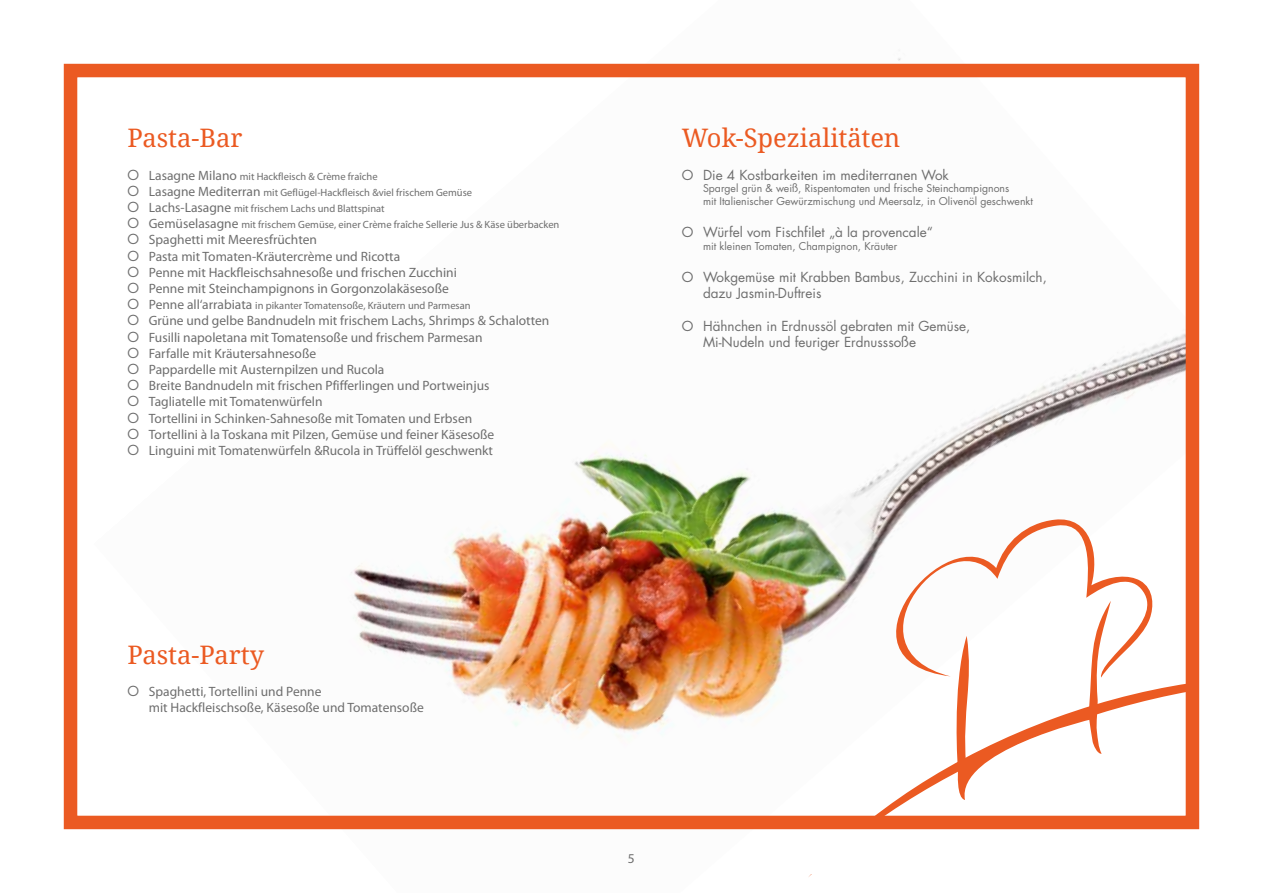
<style>
.page{position:relative;width:1263px;height:893px;background:#fff}
.page>*{position:absolute;margin:0;border:0;box-sizing:border-box;transform-origin:0 0}
.t1{font:25.5px "Droid Serif";color:#eb5a22}
.t2{font:13.5px/16.2px "Myriad Pro";color:#6e6e6e}
.t3{font:13.5px/16.2px "Futura Std";color:#6e6e6e}
.t4{font:10.5px/16.2px "Myriad Pro";color:#6e6e6e}
.t5{font:10.5px/12.6px "Futura Std";color:#6e6e6e}
.s1{font-family:"Futura Std";font-size:13.5px}
.s2{font-size:13.5px}
.s3{font-family:"Futura Std"}
</style>
<div class="page">
<img style="left:93px;top:58px;width:1107px;height:772px">
<svg style="left:826px;top:513px;width:342px;height:156px"></svg>
<svg style="left:951px;top:601px;width:160px;height:68px"></svg>
<svg style="left:808px;top:669px;width:392px;height:208px"></svg>
<div style="left:1192px;top:251px;width:71px;height:232px;background:#fff"></div>
<div style="left:1194px;top:614px;width:69px;height:150px;background:#fff"></div>
<div style="left:760px;top:821px;width:192px;height:53px;background:#fff"></div>
<div style="left:64px;top:64px;width:1135px;height:765px;border:14px solid #eb5a22"></div>
<h1 class="t1" style="left:128px;top:122px;width:117px">Pasta-Bar</h1>
<p class="t4" style="left:128px;top:168px;width:433px"><span class="s1">O</span> <span class="s2">Lasagne Milano</span> mit Hackfleisch &amp; Crème fraîche<br><span class="s1">O</span> <span class="s2">Lasagne Mediterran</span> mit Geflügel-Hackfleisch &amp;viel frischem Gemüse<br><span class="s1">O</span> <span class="s2">Lachs-Lasagne</span> mit frischem Lachs und Blattspinat<br><span class="s1">O</span> <span class="s2">Gemüselasagne</span> mit frischem Gemüse, einer Crème fraîche Sellerie Jus &amp; Käse überbacken</p>
<p class="t2" style="left:128px;top:232px;width:331px"><span class="s3">O</span> Spaghetti mit Meeresfrüchten<br><span class="s3">O</span> Pasta mit Tomaten-Kräutercrème und Ricotta<br><span class="s3">O</span> Penne mit Hackfleischsahnesoße und frischen Zucchini <span class="s3">O</span> Penne mit Steinchampignons in Gorgonzolakäsesoße</p>
<p class="t4" style="left:128px;top:297px;width:345px"><span class="s1">O</span> <span class="s2">Penne all‘arrabiata</span> in pikanter Tomatensoße, Kräutern und Parmesan</p>
<p class="t2" style="left:128px;top:313px;width:423px"><span class="s3">O</span> Grüne und gelbe Bandnudeln mit frischem Lachs, Shrimps &amp; Schalotten <span class="s3">O</span> Fusilli napoletana mit Tomatensoße und frischem Parmesan<br><span class="s3">O</span> Farfalle mit Kräutersahnesoße<br><span class="s3">O</span> Pappardelle mit Austernpilzen und Rucola<br><span class="s3">O</span> Breite Bandnudeln mit frischen Pfifferlingen und Portweinjus<br><span class="s3">O</span> Tagliatelle mit Tomatenwürfeln<br><span class="s3">O</span> Tortellini in Schinken-Sahnesoße mit Tomaten und Erbsen<br><span class="s3">O</span> Tortellini à la Toskana mit Pilzen, Gemüse und feiner Käsesoße<br><span class="s3">O</span> Linguini mit Tomatenwürfeln &amp;Rucola in Trüffelöl geschwenkt</p>
<h1 class="t1" style="left:682px;top:122px;width:220px">Wok-Spezialitäten</h1>
<p class="t3" style="left:682px;top:167px;width:269px">O Die 4 Kostbarkeiten im mediterranen Wok</p>
<p class="t5" style="left:703px;top:182px;width:332px">Spargel grün &amp; weiß, Rispentomaten und frische Steinchampignons<br>mit Italienischer Gewürzmischung und Meersalz, in Olivenöl geschwenkt</p>
<p class="t3" style="left:682px;top:224px;width:253px">O Würfel vom Fischfilet „à la provencale“</p>
<p class="t5" style="left:703px;top:240px;width:196px">mit kleinen Tomaten, Champignon, Kräuter</p>
<p class="t3" style="left:703px;top:269px;width:345px;text-indent:-21px">O Wokgemüse mit Krabben Bambus, Zucchini in Kokosmilch, dazu Jasmin-Duftreis</p>
<p class="t3" style="left:703px;top:318px;width:269px;text-indent:-21px">O Hähnchen in Erdnussöl gebraten mit Gemüse,<br>Mi-Nudeln und feuriger Erdnusssoße</p>
<h1 class="t1" style="left:128px;top:639px;width:138px">Pasta-Party</h1>
<p class="t2" style="left:149px;top:683px;width:277px;text-indent:-21px"><span class="s3">O</span> Spaghetti, Tortellini und Penne<br>mit Hackfleischsoße, Käsesoße und Tomatensoße</p>
<p class="t2" style="left:628px;top:850px;width:8px">5</p>
</div>
